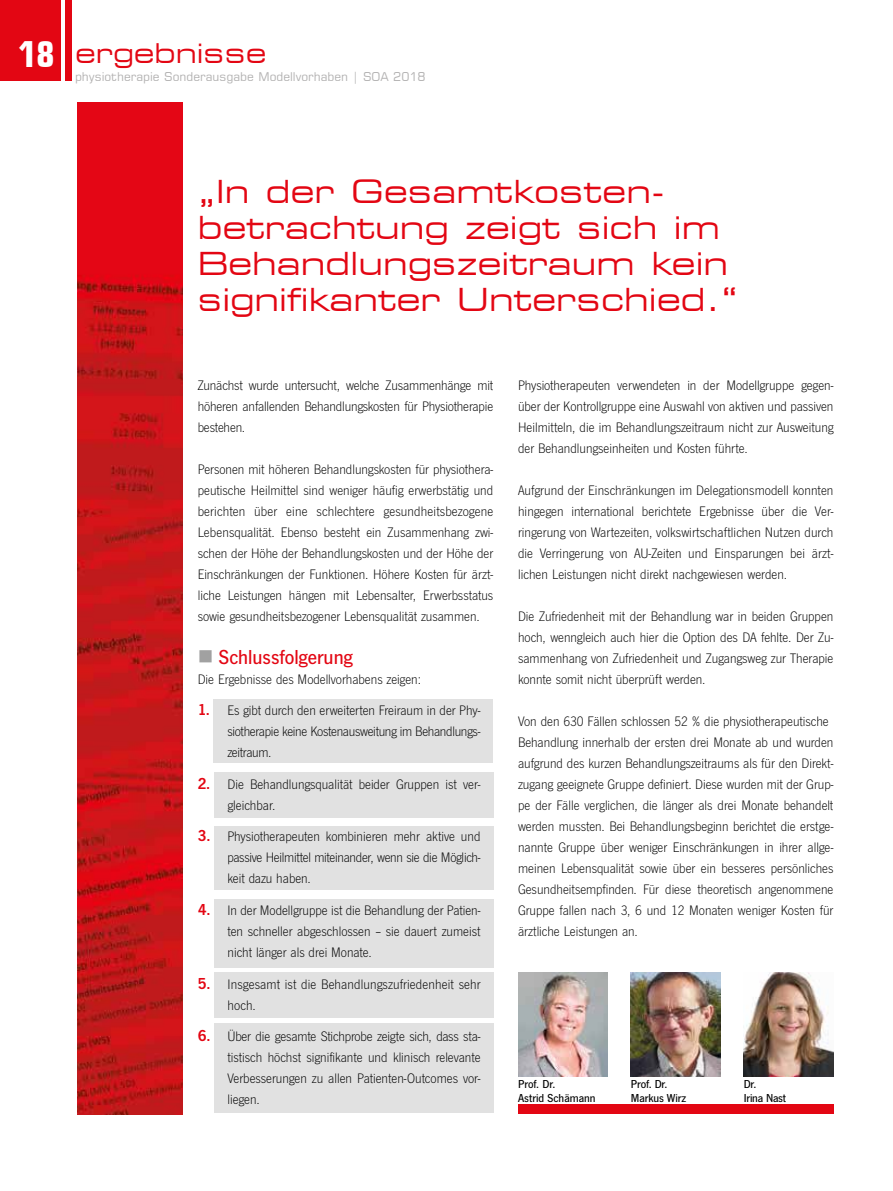
<style>
.page{position:relative;width:893px;height:1191px;background:#fff}
.page>*{position:absolute;margin:0;border:0;box-sizing:border-box;transform-origin:0 0}
.t1{font:expanded 31.5px/36px "Square 721 BT";color:#e30613}
.t2{font:expanded 27px "Square 721 BT";color:#e30613}
.t3{font:500 21px "News Got";color:#e30613}
.t4{font:300 14.25px/21px "News Got";color:#000;text-align:justify}
.t5{font:500 12px/13.5px "News Got";letter-spacing:-.01em;color:#000}
.t6{font:12px "Square 721 BT";color:#b3b2b2}
.s1{font-weight:700;font-stretch:condensed;font-size:36px;color:#fff}
.s2{color:#a1a1a1}
.s3{font-family:"News Got Dem";font-weight:400;font-size:16.5px;color:#e30613}
</style>
<div class="page">
<div style="left:214px;top:972px;width:279px;height:46px;background:#e1e1e1"></div>
<div style="left:214px;top:1023px;width:279px;height:89px;background:#e1e1e1"></div>
<div style="left:214px;top:899px;width:279px;height:68px;background:#e1e1e1"></div>
<div style="left:214px;top:826px;width:279px;height:64px;background:#e1e1e1"></div>
<div style="left:214px;top:772px;width:279px;height:45px;background:#e1e1e1"></div>
<div style="left:213px;top:699px;width:279px;height:63px;background:#e1e1e1"></div>
<div style="left:0;top:0;width:60px;height:81px;background:#e30613"></div>
<div style="left:65px;top:0;width:7px;height:81px;background:#e30613"></div>
<img style="left:77px;top:103px;width:106px;height:1012px">
<img style="left:631px;top:972px;width:89px;height:104px">
<img style="left:744px;top:972px;width:89px;height:104px">
<img style="left:518px;top:972px;width:89px;height:104px">
<div style="left:518px;top:1104px;width:315px;height:9px;background:#e30613"></div>
<h2 class="t2" style="left:19px;top:37px;width:249px"><span class="s1">18</span> ergebnisse</h2>
<p class="t6" style="left:75px;top:69px;width:352px">physiotherapie Sonderausgabe Modellvorhaben | SOA 2018</p>
<h1 class="t1" style="left:198px;top:173px;width:543px">„In der Gesamtkosten&shy;betrachtung zeigt sich im<br>Behandlungszeitraum kein signifikanter Unterschied.“</h1>
<p class="t4" style="left:198px;top:375px;width:297px">Zunächst wurde untersucht, welche Zusammenhänge mit höheren anfallenden Behandlungskosten für Physiotherapie bestehen.</p>
<p class="t4" style="left:198px;top:459px;width:297px">Personen mit höheren Behandlungskosten für physiothera&shy;peutische Heilmittel sind weniger häufig erwerbstätig und berichten über eine schlechtere gesundheitsbezogene Lebensqualität. Ebenso besteht ein Zusammenhang zwi&shy;schen der Höhe der Behandlungskosten und der Höhe der Einschränkungen der Funktionen. Höhere Kosten für ärzt&shy;liche Leistungen hängen mit Lebensalter, Erwerbsstatus sowie gesundheitsbezogener Lebensqualität zusammen.</p>
<h3 class="t3" style="left:198px;top:646px;width:157px"><span class="s2">■</span> Schlussfolgerung</h3>
<p class="t4" style="left:198px;top:669px;width:225px">Die Ergebnisse des Modellvorhabens zeigen:</p>
<p class="t4" style="left:227px;top:700px;width:254px;text-indent:-30px"><span class="s3">1.</span> Es gibt durch den erweiterten Freiraum in der Phy&shy;siotherapie keine Kostenausweitung im Behandlungs&shy;zeitraum.</p>
<p class="t4" style="left:227px;top:774px;width:254px;text-indent:-30px"><span class="s3">2.</span> Die Behandlungsqualität beider Gruppen ist ver&shy;gleichbar.</p>
<p class="t4" style="left:227px;top:826px;width:254px;text-indent:-30px"><span class="s3">3.</span> Physiotherapeuten kombinieren mehr aktive und passive Heilmittel miteinander, wenn sie die Möglich&shy;keit dazu haben.</p>
<p class="t4" style="left:227px;top:900px;width:254px;text-indent:-30px"><span class="s3">4.</span> In der Modellgruppe ist die Behandlung der Patien&shy;ten schneller abgeschlossen – sie dauert zumeist nicht länger als drei Monate.</p>
<p class="t4" style="left:227px;top:973px;width:255px;text-indent:-30px"><span class="s3">5.</span> Insgesamt ist die Behandlungszufriedenheit sehr hoch.</p>
<p class="t4" style="left:227px;top:1026px;width:255px;text-indent:-30px"><span class="s3">6.</span> Über die gesamte Stichprobe zeigte sich, dass sta&shy;tistisch höchst signifikante und klinisch relevante Verbesserungen zu allen Patienten-Outcomes vor&shy;liegen.</p>
<p class="t4" style="left:518px;top:375px;width:317px">Physiotherapeuten verwendeten in der Modellgruppe gegen&shy;über der Kontrollgruppe eine Auswahl von aktiven und passiven Heilmitteln, die im Behandlungszeitraum nicht zur Ausweitung der Behandlungseinheiten und Kosten führte.</p>
<p class="t4" style="left:518px;top:480px;width:317px">Aufgrund der Einschränkungen im Delegationsmodell konnten hingegen international berichtete Ergebnisse über die Ver&shy;ringerung von Wartezeiten, volkswirtschaftlichen Nutzen durch die Verringerung von AU-Zeiten und Einsparungen bei ärzt&shy;lichen Leistungen nicht direkt nachgewiesen werden.</p>
<p class="t4" style="left:518px;top:606px;width:317px">Die Zufriedenheit mit der Behandlung war in beiden Gruppen hoch, wenngleich auch hier die Option des DA fehlte. Der Zu&shy;sammenhang von Zufriedenheit und Zugangsweg zur Therapie konnte somit nicht überprüft werden.</p>
<p class="t4" style="left:518px;top:711px;width:317px;text-align:left">Von den 630 Fällen schlossen 52 % die physiotherapeutische Behandlung innerhalb der ersten drei Monate ab und wurden aufgrund des kurzen Behandlungszeitraums als für den Direkt&shy;zugang geeignete Gruppe definiert. Diese wurden mit der Grup&shy;pe der Fälle verglichen, die länger als drei Monate behandelt werden mussten. Bei Behandlungsbeginn berichtet die erstge&shy;nannte Gruppe über weniger Einschränkungen in ihrer allge&shy;meinen Lebensqualität sowie über ein besseres persönliches Gesundheitsempfinden. Für diese theoretisch angenommene Gruppe fallen nach 3, 6 und 12 Monaten weniger Kosten für ärztliche Leistungen an.</p>
<p class="t5" style="left:518px;top:1077px;width:79px">Prof. Dr.<br>Astrid Schämann</p>
<p class="t5" style="left:631px;top:1077px;width:57px">Prof. Dr.<br>Markus Wirz</p>
<p class="t5" style="left:744px;top:1077px;width:44px">Dr.<br>Irina Nast</p>
</div>
